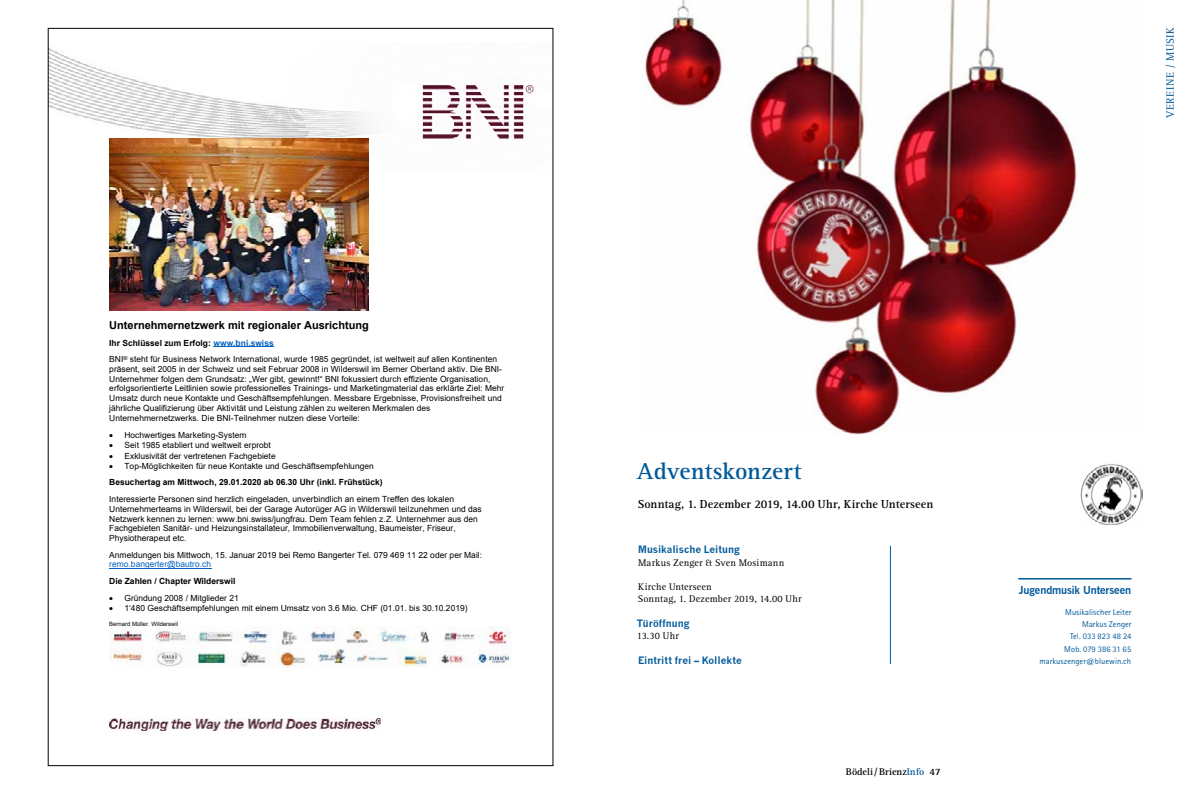
<style>
.page{position:relative;width:1191px;height:794px;background:#fff}
.page>*{position:absolute;margin:0;border:0;box-sizing:border-box;transform-origin:0 0}
.t1{font:700 24px "Rotis Serif";letter-spacing:.005em;color:#005a9a}
.t2{font:700 12px "Rotis Serif";letter-spacing:.01em;color:#000}
.t3{font:700 11px "Arial";color:#000}
.t4{font:700 11px "News Gothic BT";letter-spacing:-.005em;color:#005a9a}
.t5{font:11px "Rotis Serif";letter-spacing:.06em;color:#005a9a}
.t6{font:10px/12.3px "Rotis Serif";letter-spacing:.015em;color:#000}
.t7{font:700 10px "News Gothic";letter-spacing:-.005em;color:#005a9a}
.t8{font:700 10px "Rotis Serif";color:#000}
.t9{font:8.5px/12.3px "Rotis Sans Serif";letter-spacing:.005em;color:#005a9a;text-align:right}
.t10{font:8.4px/9.8px "Arial";color:#000}
.t11{font:700 8.4px/16.5px "Arial";color:#000}
.t12{font:8.4px "Arial";color:#0563c1}
.t13{font:5.9px "Arial";letter-spacing:.005em;color:#000}
.s1{font-weight:700}
.s2{font-weight:700;color:#0563c1}
.s3{font-weight:400}
.s4{color:#005a9a}
</style>
<div class="page">
<img style="left:109px;top:718px;width:271px;height:12px">
<img style="left:50px;top:48px;width:486px;height:124px">
<hr style="left:213px;top:346px;width:61px;height:1px;background:#0563c1">
<hr style="left:109px;top:568px;width:102px;height:1px;background:#0563c1">
<img style="left:109px;top:138px;width:259px;height:173px">
<img style="left:109px;top:627px;width:402px;height:40px">
<img style="left:645px;top:0;width:432px;height:434px">
<hr style="left:890px;top:546px;width:1px;height:118px;background:#005a9a">
<hr style="left:1018px;top:578px;width:113px;height:1px;background:#005a9a">
<img style="left:1080px;top:463px;width:62px;height:61px">
<h3 class="t3" style="left:109px;top:317px;width:261px">Unternehmernetzwerk mit regionaler Ausrichtung</h3>
<p class="t10" style="left:109px;top:334px;width:389px;line-height:16.6px"><span class="s1">Ihr Schlüssel zum Erfolg:</span> <span class="s2">www.bni.swiss<br></span>BNI<sup>®</sup> steht für Business Network International, wurde 1985 gegründet, ist weltweit auf allen Kontinenten</p>
<p class="t10" style="left:109px;top:364px;width:396px">präsent, seit 2005 in der Schweiz und seit Februar 2008 in Wilderswil im Berner Oberland aktiv. Die BNI-Unternehmer folgen dem Grundsatz: „Wer gibt, gewinnt!“ BNI fokussiert durch effiziente Organisation, erfolgsorientierte Leitlinien sowie professionelles Trainings- und Marketingmaterial das erklärte Ziel: Mehr Umsatz durch neue Kontakte und Geschäftsempfehlungen. Messbare Ergebnisse, Provisionsfreiheit und jährliche Qualifizierung über Aktivität und Leistung zählen zu weiteren Merkmalen des Unternehmernetzwerks. Die BNI-Teilnehmer nutzen diese Vorteile:</p>
<p class="t10" style="left:109px;top:430px;width:139px">• Hochwertiges Marketing-System</p>
<p class="t10" style="left:109px;top:440px;width:163px">• Seit 1985 etabliert und weltweit erprobt</p>
<p class="t10" style="left:109px;top:450px;width:168px">• Exklusivität der vertretenen Fachgebiete</p>
<p class="t11" style="left:109px;top:458px;width:275px">• <span class="s3">Top-Möglichkeiten für neue Kontakte und Geschäftsempfehlungen<br></span>Besuchertag am Mittwoch, 29.01.2020 ab 06.30 Uhr (inkl. Frühstück)</p>
<p class="t10" style="left:109px;top:494px;width:374px">Interessierte Personen sind herzlich eingeladen, unverbindlich an einem Treffen des lokalen Unternehmerteams in Wilderswil, bei der Garage Autorüger AG in Wilderswil teilzunehmen und das Netzwerk kennen zu lernen: www.bni.swiss/jungfrau. Dem Team fehlen z.Z. Unternehmer aus den Fachgebieten Sanitär- und Heizungsinstallateur, Immobilienverwaltung, Baumeister, Friseur, Physiotherapeut etc.</p>
<p class="t10" style="left:109px;top:550px;width:374px">Anmeldungen bis Mittwoch, 15. Januar 2019 bei Remo Bangerter Tel. 079 469 11 22 oder per Mail:</p>
<p class="t12" style="left:109px;top:559px;width:103px">remo.bangerter@bautro.ch</p>
<p class="t11" style="left:109px;top:573px;width:128px">Die Zahlen / Chapter Wilderswil</p>
<p class="t10" style="left:109px;top:593px;width:131px">• Gründung 2008 / Mitglieder 21</p>
<p class="t10" style="left:109px;top:603px;width:360px">• 1‘480 Geschäftsempfehlungen mit einem Umsatz von 3.6 Mio. CHF (01.01. bis 30.10.2019)</p>
<p class="t13" style="left:109px;top:620px;width:70px">Bernard Müller, Wilderswil</p>
<h3 class="t5" style="left:1164px;top:118px;width:93px;rotate:-90deg">VEREINE / MUSIK</h3>
<h1 class="t1" style="left:636px;top:457px;width:166px">Adventskonzert</h1>
<h2 class="t2" style="left:638px;top:497px;width:297px">Sonntag, 1. Dezember 2019, 14.00 Uhr, Kirche Unterseen</h2>
<p class="t7" style="left:638px;top:543px;width:103px">Musikalische Leitung</p>
<p class="t6" style="left:638px;top:556px;width:148px">Markus Zenger &amp; Sven Mosimann</p>
<p class="t6" style="left:638px;top:581px;width:165px">Kirche Unterseen<br>Sonntag, 1. Dezember 2019, 14.00 Uhr</p>
<p class="t7" style="left:636px;top:617px;width:54px">Türöffnung</p>
<p class="t6" style="left:637px;top:630px;width:44px">13.30 Uhr</p>
<p class="t7" style="left:638px;top:654px;width:105px">Eintritt frei – Kollekte</p>
<p class="t8" style="left:846px;top:765px;width:96px">Bödeli/Brienz<span class="s4">Info</span> 47</p>
<h3 class="t4" style="left:1018px;top:583px;width:114px">Jugendmusik Unterseen</h3>
<p class="t9" style="left:1039px;top:605px;width:94px">Musikalischer Leiter<br>Markus Zenger<br>Tel. 033 823 48 24<br>Mob. 079 386 31 65 markuszenger@bluewin.ch</p>
</div>
